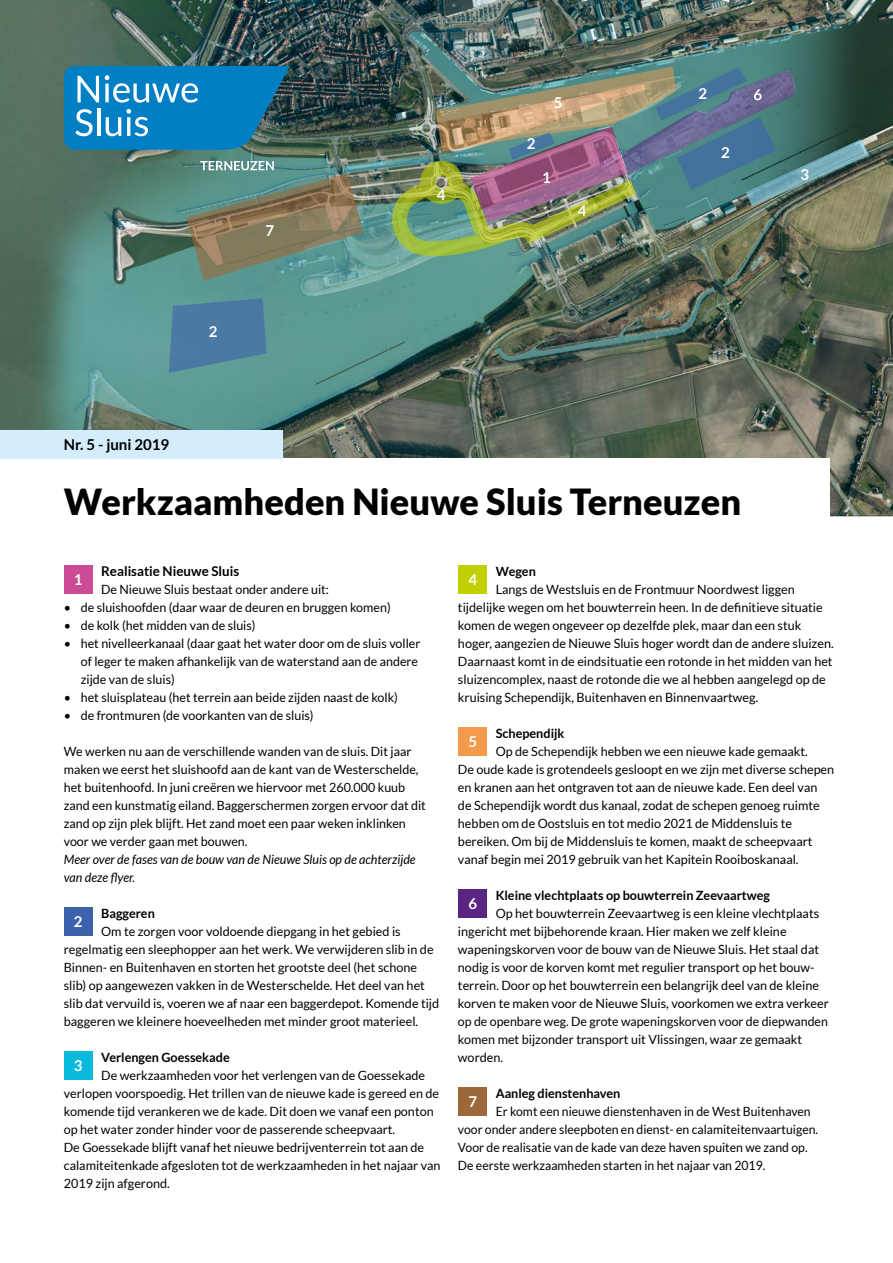
<style>
.page{position:relative;width:893px;height:1263px;background:#fff}
.page>*{position:absolute;margin:0;border:0;box-sizing:border-box;transform-origin:0 0}
.t1{font:900 36px "Lato";color:#000}
.t2{font:700 15px "Lato";color:#fff}
.t3{font:700 15px "Lato";color:#000}
.t4{font:700 13.5px "Lato";color:#000}
.t5{font:12.75px/18px "Lato";color:#000}
.t6{font:12.75px/18px "Lato";color:#000;scale:.96 1}
.t7{font:700 12.75px "Lato";color:#000}
.t8{font:italic 12.75px/18px "Lato";color:#000}
</style>
<div class="page">
<img style="left:0;top:0;width:893px;height:516px">
<div style="left:0;top:459px;width:829px;height:63px;background:#fff"></div>
<div style="left:64px;top:907px;width:29px;height:29px;background:#3c62ac"></div>
<div style="left:64px;top:1051px;width:29px;height:29px;background:#0ab9de"></div>
<div style="left:458px;top:565px;width:29px;height:29px;background:#c1d100"></div>
<div style="left:458px;top:727px;width:29px;height:29px;background:#f49a4b"></div>
<div style="left:64px;top:565px;width:29px;height:29px;background:#cd4a95"></div>
<div style="left:458px;top:889px;width:29px;height:29px;background:#5a2483"></div>
<div style="left:458px;top:1087px;width:29px;height:29px;background:#9d6839"></div>
<svg style="left:64px;top:66px;width:226px;height:84px"></svg>
<div style="left:0;top:430px;width:282px;height:29px;background:#d4edfc"></div>
<svg style="left:169px;top:298px;width:98px;height:75px"></svg>
<svg style="left:186px;top:161px;width:178px;height:120px"></svg>
<img style="left:391px;top:67px;width:478px;height:189px">
<p class="t2" style="left:209px;top:323px;width:10px">2</p>
<p class="t3" style="left:64px;top:436px;width:107px">Nr. 5 - juni 2019</p>
<p class="t2" style="left:266px;top:221px;width:10px">7</p>
<p class="t2" style="left:437px;top:186px;width:10px">4</p>
<p class="t2" style="left:554px;top:94px;width:10px">5</p>
<p class="t2" style="left:698px;top:85px;width:10px">2</p>
<p class="t2" style="left:527px;top:135px;width:10px">2</p>
<p class="t2" style="left:721px;top:144px;width:10px">2</p>
<p class="t2" style="left:542px;top:169px;width:10px">1</p>
<p class="t2" style="left:801px;top:166px;width:10px">3</p>
<p class="t2" style="left:578px;top:202px;width:10px">4</p>
<h1 class="t1" style="left:64px;top:480px;width:679px">Werkzaamheden Nieuwe Sluis Terneuzen</h1>
<p class="t4" style="left:101px;top:563px;width:140px">Realisatie Nieuwe Sluis</p>
<p class="t5" style="left:101px;top:580px;width:229px">De Nieuwe Sluis bestaat onder andere uit:</p>
<p class="t5" style="left:64px;top:598px;width:328px">• de sluishoofden (daar waar de deuren en bruggen komen)</p>
<p class="t5" style="left:64px;top:616px;width:193px">• de kolk (het midden van de sluis)</p>
<p class="t5" style="left:81px;top:634px;width:341px;text-indent:-17px">• het nivelleerkanaal (daar gaat het water door om de sluis voller of leger te maken afhankelijk van de waterstand aan de andere zijde van de sluis)</p>
<p class="t5" style="left:64px;top:688px;width:336px">• het sluisplateau (het terrein aan beide zijden naast de kolk)</p>
<p class="t5" style="left:64px;top:706px;width:251px">• de frontmuren (de voorkanten van de sluis)</p>
<p class="t5" style="left:64px;top:742px;width:364px">We werken nu aan de verschillende wanden van de sluis. Dit jaar maken we eerst het sluishoofd aan de kant van de Westerschelde, het buitenhoofd. In juni creëren we hiervoor met 260.000 kuub zand een kunstmatig eiland. Baggerschermen zorgen ervoor dat dit zand op zijn plek blijft. Het zand moet een paar weken inklinken voor we verder gaan met bouwen.</p>
<p class="t8" style="left:64px;top:851px;width:353px">Meer over de fases van de bouw van de Nieuwe Sluis op de achterzijde van deze flyer.</p>
<p class="t7" style="left:101px;top:906px;width:55px">Baggeren</p>
<p class="t5" style="left:64px;top:922px;width:377px;text-indent:37px">Om te zorgen voor voldoende diepgang in het gebied is regelmatig een sleephopper aan het werk. We verwijderen slib in de Binnen- en Buitenhaven en storten het grootste deel (het schone slib) op aangewezen vakken in de Westerschelde. Het deel van het slib dat vervuild is, voeren we af naar een baggerdepot. Komende tijd baggeren we kleinere hoeveelheden met minder groot materieel.</p>
<p class="t7" style="left:101px;top:1050px;width:130px">Verlengen Goessekade</p>
<p class="t5" style="left:64px;top:1066px;width:378px;text-indent:37px">De werkzaamheden voor het verlengen van de Goessekade verlopen voorspoedig. Het trillen van de nieuwe kade is gereed en de komende tijd verankeren we de kade. Dit doen we vanaf een ponton op het water zonder hinder voor de passerende scheepvaart.<br>De Goessekade blijft vanaf het nieuwe bedrijventerrein tot aan de calamiteitenkade afgesloten tot de werkzaamheden in het najaar van 2019 zijn afgerond.</p>
<p class="t2" style="left:74px;top:571px;width:10px">1</p>
<p class="t2" style="left:74px;top:913px;width:10px">2</p>
<p class="t2" style="left:74px;top:1057px;width:10px">3</p>
<p class="t7" style="left:496px;top:564px;width:42px">Wegen</p>
<p class="t5" style="left:458px;top:580px;width:377px;text-indent:38px">Langs de Westsluis en de Frontmuur Noordwest liggen -tijdelijke wegen om het bouwterrein heen. In de definitieve situatie komen de wegen ongeveer op dezelfde plek, maar dan een stuk hoger, aangezien de Nieuwe Sluis hoger wordt dan de andere sluizen.<br>Daarnaast komt in de eindsituatie een rotonde in het midden van het sluizencomplex, naast de rotonde die we al hebben aangelegd op de kruising Schependijk, Buitenhaven en Binnenvaartweg.</p>
<p class="t7" style="left:496px;top:726px;width:70px">Schependijk</p>
<p class="t5" style="left:458px;top:742px;width:378px;text-indent:38px">Op de Schependijk hebben we een nieuwe kade gemaakt.<br>De oude kade is grotendeels gesloopt en we zijn met diverse schepen en kranen aan het ontgraven tot aan de nieuwe kade. Een deel van de Schependijk wordt dus kanaal, zodat de schepen genoeg ruimte hebben om de Oostsluis en tot medio 2021 de Middensluis te bereiken. Om bij de Middensluis te komen, maakt de scheepvaart vanaf begin mei 2019 gebruik van het Kapitein Rooiboskanaal.</p>
<p class="t7" style="left:496px;top:888px;width:276px">Kleine vlechtplaats op bouwterrein Zeevaartweg</p>
<p class="t5" style="left:458px;top:904px;width:372px;text-indent:38px">Op het bouwterrein Zeevaartweg is een kleine vlechtplaats ingericht met bijbehorende kraan. Hier maken we zelf kleine wapeningskorven voor de bouw van de Nieuwe Sluis. Het staal dat nodig is voor de korven komt met regulier transport op het bouw&shy;terrein. Door op het bouwterrein een belangrijk deel van de kleine korven te maken voor de Nieuwe Sluis, voorkomen we extra verkeer op de openbare weg. De grote wapeningskorven voor de diepwanden komen met bijzonder transport uit Vlissingen, waar ze gemaakt worden.</p>
<p class="t7" style="left:496px;top:1086px;width:126px">Aanleg dienstenhaven</p>
<p class="t6" style="left:458px;top:1102px;width:377px;text-indent:38px">Er komt een nieuwe dienstenhaven in de West Buitenhaven voor onder andere sleepboten en dienst- en calamiteitenvaartuigen.<br>Voor de realisatie van de kade van deze haven spuiten we zand op.<br>De eerste werkzaamheden starten in het najaar van 2019.</p>
<p class="t2" style="left:468px;top:571px;width:10px">4</p>
<p class="t2" style="left:468px;top:733px;width:10px">5</p>
<p class="t2" style="left:468px;top:895px;width:10px">6</p>
<p class="t2" style="left:468px;top:1093px;width:10px">7</p>
</div>
